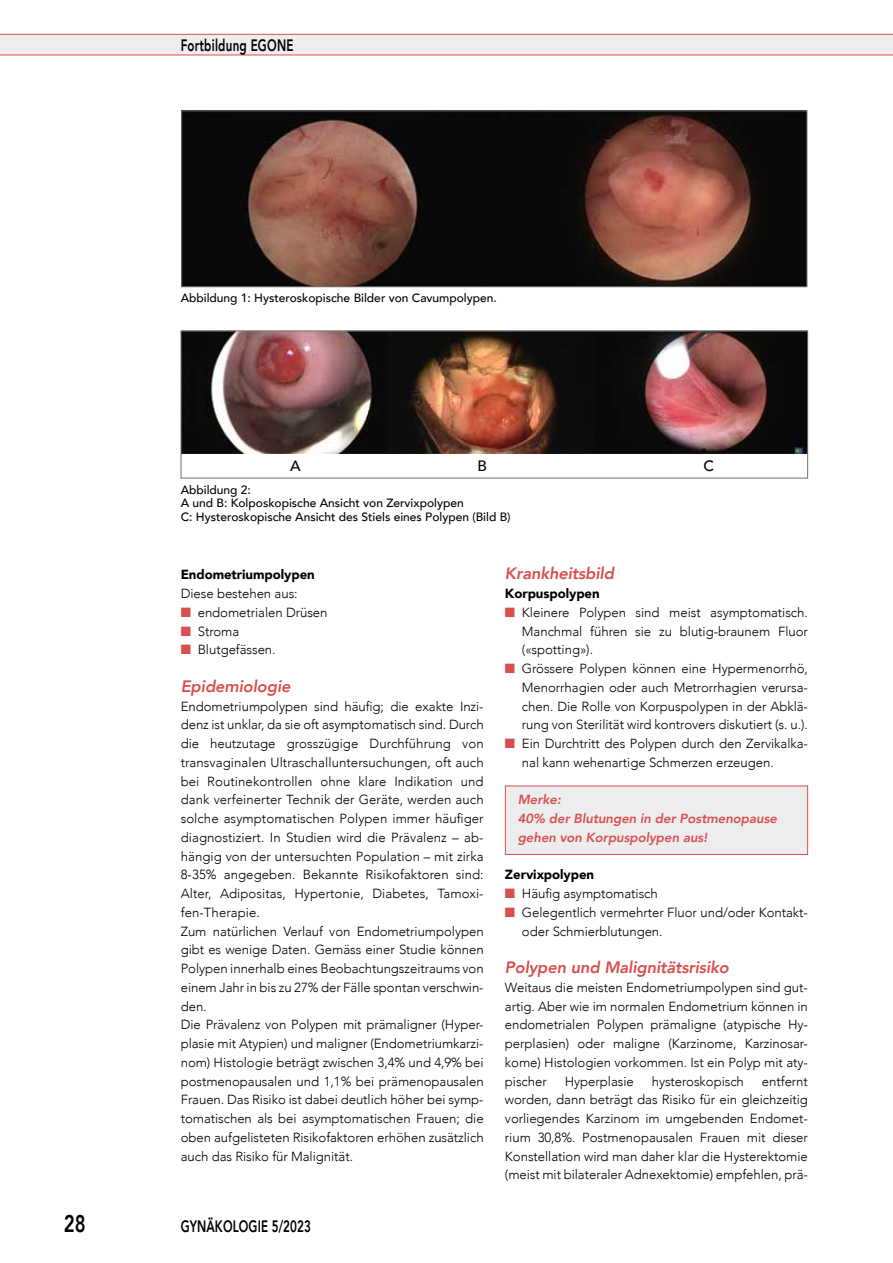
<style>
.page{position:relative;width:893px;height:1263px;background:#fff}
.page>*{position:absolute;margin:0;border:0;box-sizing:border-box;transform-origin:0 0}
.t1{font:800 24px "Avenir";color:#000;scale:.77 1}
.t2{font:italic 800 16.5px "Avenir";letter-spacing:-.01em;color:#d8504e}
.t3{font:800 16.5px "Avenir";letter-spacing:.02em;color:#000;scale:.7 1}
.t4{font:500 15px "Avenir";color:#000}
.t5{font:300 13.2px/18.8px "Avenir";letter-spacing:-.005em;color:#000;text-align:justify}
.t6{font:italic 800 13.2px/18.8px "Avenir";letter-spacing:-.005em;color:#d8504e}
.t7{font:900 13.2px "Avenir";letter-spacing:-.005em;color:#000}
.t8{font:500 12px/13.5px "Avenir";color:#000}
.s1{color:#d8504e}
</style>
<div class="page">
<svg style="left:0;top:34px;width:893px;height:21px"></svg>
<div style="left:505px;top:786px;width:303px;height:69px;background:#ededed;border:1px solid #d8504e"></div>
<img style="left:183px;top:113px;width:622px;height:172px">
<div style="left:181px;top:111px;width:626px;height:176px;border:1px solid #706f6f"></div>
<img style="left:183px;top:333px;width:623px;height:121px">
<div style="left:181px;top:331px;width:627px;height:147px;border:1px solid #706f6f"></div>
<p class="t3" style="left:181px;top:32px;width:163px">Fortbildung EGONE</p>
<p class="t8" style="left:181px;top:291px;width:318px">Abbildung 1: Hysteroskopische Bilder von Cavumpolypen.</p>
<p class="t4" style="left:290px;top:453px;width:12px">A</p>
<p class="t4" style="left:477px;top:453px;width:11px">B</p>
<p class="t4" style="left:703px;top:453px;width:12px">C</p>
<p class="t8" style="left:181px;top:482px;width:331px">Abbildung 2:<br>A und B: Kolposkopische Ansicht von Zervixpolypen<br>C: Hysteroskopische Ansicht des Stiels eines Polypen (Bild B)</p>
<p class="t7" style="left:181px;top:563px;width:136px">Endometriumpolypen</p>
<p class="t5" style="left:181px;top:584px;width:118px">Diese bestehen aus:</p>
<p class="t5" style="left:181px;top:603px;width:148px"><span class="s1">■</span> endometrialen Drüsen</p>
<p class="t5" style="left:181px;top:622px;width:60px"><span class="s1">■</span> Stroma</p>
<p class="t5" style="left:181px;top:640px;width:96px"><span class="s1">■</span> Blutgefässen.</p>
<p class="t2" style="left:181px;top:676px;width:111px">Epidemiologie</p>
<p class="t5" style="left:181px;top:697px;width:304px;text-align:left">Endometriumpolypen sind häufig; die exakte Inzi&shy;denz ist unklar, da sie oft asymptomatisch sind. Durch die heutzutage grosszügige Durchführung von transvaginalen Ultraschalluntersuchungen, oft auch bei Routinekontrollen ohne klare Indikation und dank verfeinerter Technik der Geräte, werden auch solche asymptomatischen Polypen immer häufiger diagnostiziert. In Studien wird die Prävalenz – ab&shy;hängig von der untersuchten Population – mit zirka 8-35% angegeben. Bekannte Risikofaktoren sind:<br>Alter, Adipositas, Hypertonie, Diabetes, Tamoxi&shy;fen-Therapie.<br>Zum natürlichen Verlauf von Endometriumpolypen gibt es wenige Daten. Gemäss einer Studie können Polypen innerhalb eines Beobachtungszeitraums von einem Jahr in bis zu 27% der Fälle spontan verschwin&shy;den.<br>Die Prävalenz von Polypen mit prämaligner (Hyper&shy;plasie mit Atypien) und maligner (Endometriumkarzi&shy;nom) Histologie beträgt zwischen 3,4% und 4,9% bei postmenopausalen und 1,1% bei prämenopausalen Frauen. Das Risiko ist dabei deutlich höher bei symp&shy;tomatischen als bei asymptomatischen Frauen; die oben aufgelisteten Risikofaktoren erhöhen zusätzlich auch das Risiko für Malignität.</p>
<h1 class="t1" style="left:64px;top:1205px;width:30px">28</h1>
<p class="t3" style="left:181px;top:1213px;width:188px">GYNÄKOLOGIE 5/2023</p>
<p class="t2" style="left:505px;top:564px;width:111px">Krankheitsbild</p>
<p class="t7" style="left:505px;top:582px;width:96px">Korpuspolypen</p>
<p class="t5" style="left:522px;top:603px;width:287px;text-indent:-17px"><span class="s1">■</span> Kleinere Polypen sind meist asymptomatisch.<br>Manchmal führen sie zu blutig-braunem Fluor («spotting»).</p>
<p class="t5" style="left:522px;top:659px;width:287px;text-indent:-17px"><span class="s1">■</span> Grössere Polypen können eine Hypermenorrhö, Menorrhagien oder auch Metrorrhagien verursa&shy;chen. Die Rolle von Korpuspolypen in der Abklä&shy;rung von Sterilität wird kontrovers diskutiert (s. u.).</p>
<p class="t5" style="left:522px;top:734px;width:287px;text-indent:-17px"><span class="s1">■</span> Ein Durchtritt des Polypen durch den Zervikalka&shy;nal kann wehenartige Schmerzen erzeugen.</p>
<p class="t6" style="left:518px;top:790px;width:261px">Merke:<br>40% der Blutungen in der Postmenopause gehen von Korpuspolypen aus!</p>
<p class="t7" style="left:505px;top:863px;width:91px">Zervixpolypen</p>
<p class="t5" style="left:505px;top:884px;width:154px"><span class="s1">■</span> Häufig asymptomatisch</p>
<p class="t5" style="left:522px;top:903px;width:287px;text-indent:-17px"><span class="s1">■</span> Gelegentlich vermehrter Fluor und/oder Kontakt&shy;oder Schmierblutungen.</p>
<p class="t2" style="left:505px;top:958px;width:225px">Polypen und Malignitätsrisiko</p>
<p class="t5" style="left:505px;top:978px;width:304px">Weitaus die meisten Endometriumpolypen sind gut&shy;artig. Aber wie im normalen Endometrium können in endometrialen Polypen prämaligne (atypische Hy&shy;perplasien) oder maligne (Karzinome, Karzinosar&shy;kome) Histologien vorkommen. Ist ein Polyp mit aty&shy;pischer</p>
<p class="t5" style="left:505px;top:1072px;width:304px;text-indent:257px">entfernt worden, dann beträgt das Risiko für ein gleichzeitig vorliegendes Karzinom im umgebenden Endomet&shy;rium 30,8%. Postmenopausalen Frauen mit dieser Konstellation wird man daher klar die Hysterektomie (meist mit bilateraler Adnexektomie) empfehlen, prä-</p>
<p class="t5" style="left:565px;top:1072px;width:70px">Hyperplasie</p>
<p class="t5" style="left:652px;top:1072px;width:94px">hysteroskopisch</p>
</div>
